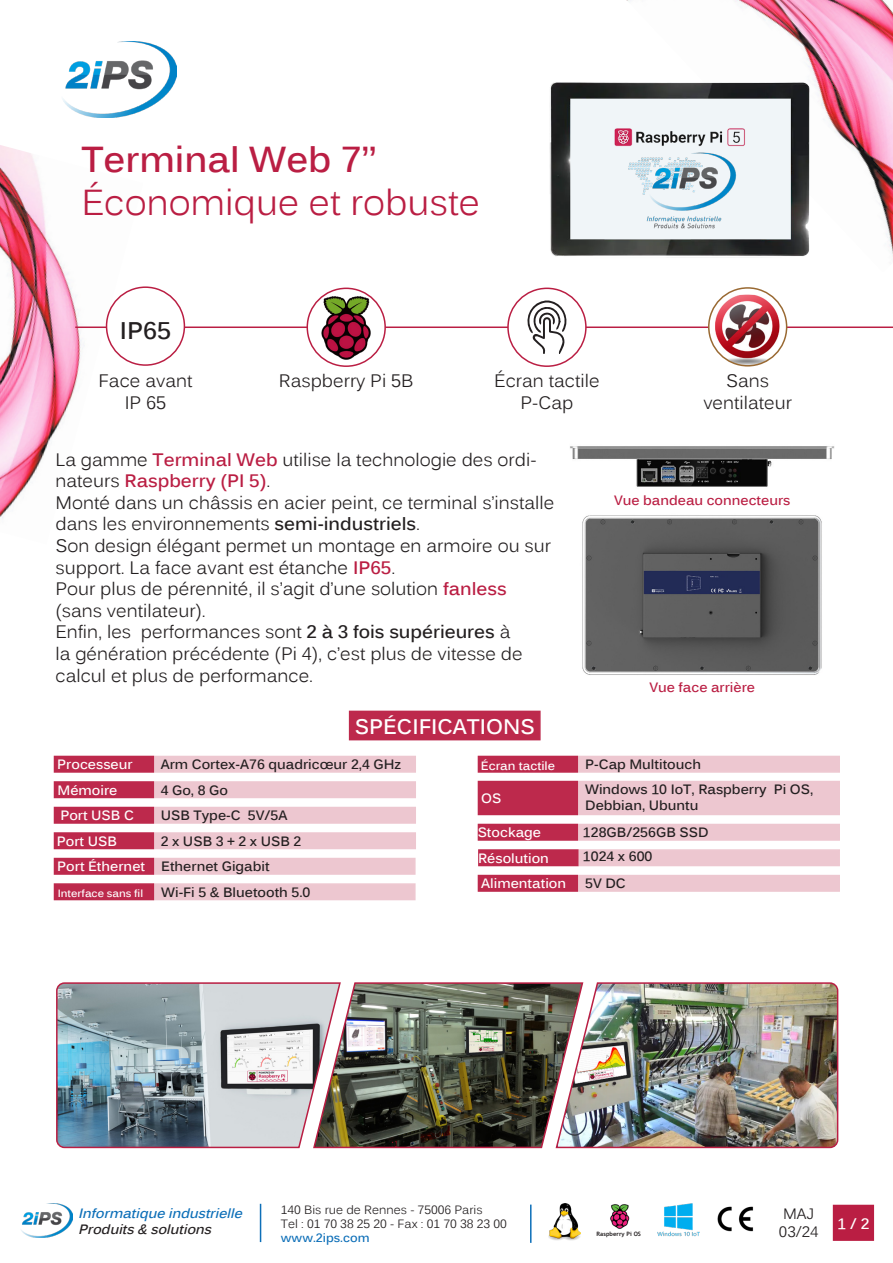
<style>
.page{position:relative;width:893px;height:1263px;background:#fff}
.page>*{position:absolute;margin:0;border:0;box-sizing:border-box;transform-origin:0 0}
.t1{font:36px "Kalinga";color:#ba1e43}
.t2{font:700 36px "Kalinga";color:#ba1e43}
.t3{font:700 24px "Kalinga";color:#231f20}
.t4{font:700 21px "Kalinga";color:#fff}
.t5{font:18px/21.6px "Kalinga";color:#231f20}
.t6{font:15px "Kalinga";color:#231f20}
.t7{font:700 15px "Kalinga";color:#fff}
.t8{font:700 13.5px "Kalinga";color:#231f20}
.t9{font:700 13.5px "Kalinga";color:#fff}
.t10{font:700 13.5px "Kalinga";color:#ba1e43}
.t11{font:italic 700 13.5px "Kalinga";color:#0d6fb8}
.t12{font:italic 700 13.5px "Kalinga";color:#231f20}
.t13{font:12px "Kalinga";color:#231f20}
.t14{font:700 12px "Kalinga";color:#0d6fb8}
.t15{font:700 12px "Kalinga";color:#fff}
.t16{font:700 10.5px "Kalinga";color:#fff}
.t17{font:700 6px "Trebuchet MS";color:#231f20}
.s1{font-weight:700;color:#ba1e43}
.s2{font-weight:700}
</style>
<div class="page">
<img style="left:626px;top:0;width:267px;height:260px">
<img style="left:0;top:145px;width:139px;height:374px">
<hr style="left:75px;top:326px;width:818px;height:2px;background:#ba1e43">
<img style="left:62px;top:41px;width:114px;height:76px">
<div style="left:107px;top:287px;width:77px;height:78px;background:#fff;border-radius:50%"></div>
<div style="left:106px;top:286px;width:79px;height:80px;border:2px solid #ba1e43;border-radius:50%"></div>
<div style="left:508px;top:288px;width:78px;height:78px;background:#fff;border-radius:50%"></div>
<div style="left:507px;top:288px;width:80px;height:79px;border:2px solid #ba1e43;border-radius:50%"></div>
<svg style="left:527px;top:301px;width:40px;height:53px"></svg>
<img style="left:21px;top:1204px;width:51px;height:34px">
<img style="left:548px;top:1204px;width:32px;height:36px">
<img style="left:717px;top:1206px;width:37px;height:26px">
<hr style="left:260px;top:1204px;width:1px;height:38px;background:#0d6fb8">
<hr style="left:530px;top:1204px;width:1px;height:39px;background:#0d6fb8">
<div style="left:833px;top:1205px;width:41px;height:36px;background:#ba1e43"></div>
<img style="left:657px;top:1204px;width:42px;height:32px">
<img style="left:302px;top:290px;width:84px;height:77px">
<div style="left:54px;top:781px;width:100px;height:17px;background:#bd294c;border:2px solid #ba1e43"></div>
<div style="left:54px;top:807px;width:100px;height:17px;background:#bd294c;border:2px solid #ba1e43"></div>
<div style="left:478px;top:781px;width:100px;height:34px;background:#bd294c"></div>
<div style="left:54px;top:832px;width:100px;height:17px;background:#bd294c;border:2px solid #ba1e43"></div>
<div style="left:54px;top:858px;width:100px;height:17px;background:#bd294c;border:2px solid #ba1e43"></div>
<div style="left:54px;top:883px;width:100px;height:17px;background:#bd294c;border:2px solid #ba1e43"></div>
<div style="left:478px;top:875px;width:100px;height:17px;background:#bd294c;border:2px solid #ba1e43"></div>
<div style="left:478px;top:824px;width:100px;height:17px;background:#bd294c;border:2px solid #ba1e43"></div>
<div style="left:478px;top:849px;width:100px;height:17px;background:#bd294c;border:2px solid #ba1e43"></div>
<div style="left:349px;top:711px;width:192px;height:29px;background:#bd294c"></div>
<div style="left:54px;top:756px;width:100px;height:17px;background:#bd294c;border:2px solid #ba1e43"></div>
<div style="left:478px;top:756px;width:100px;height:17px;background:#bd294c;border:2px solid #ba1e43"></div>
<div style="left:154px;top:756px;width:262px;height:17px;background:#edc7d0"></div>
<div style="left:578px;top:756px;width:262px;height:17px;background:#edc7d0"></div>
<div style="left:578px;top:781px;width:262px;height:34px;background:#edc7d0"></div>
<div style="left:154px;top:781px;width:262px;height:17px;background:#edc7d0"></div>
<div style="left:154px;top:807px;width:262px;height:17px;background:#edc7d0"></div>
<div style="left:154px;top:858px;width:262px;height:17px;background:#edc7d0"></div>
<div style="left:578px;top:875px;width:262px;height:17px;background:#edc7d0"></div>
<div style="left:578px;top:824px;width:262px;height:17px;background:#edc7d0"></div>
<div style="left:578px;top:849px;width:262px;height:17px;background:#edc7d0"></div>
<div style="left:154px;top:883px;width:262px;height:17px;background:#edc7d0"></div>
<div style="left:154px;top:832px;width:262px;height:17px;background:#edc7d0"></div>
<img style="left:610px;top:1204px;width:20px;height:25px">
<svg style="left:709px;top:288px;width:78px;height:78px"></svg>
<img style="left:712px;top:295px;width:69px;height:71px">
<div style="left:708px;top:287px;width:79px;height:80px;border:2px solid #996932;border-radius:50%"></div>
<img style="left:549px;top:73px;width:273px;height:186px">
<img style="left:625px;top:151px;width:112px;height:81px">
<img style="left:56px;top:982px;width:256px;height:167px">
<img style="left:312px;top:982px;width:243px;height:167px">
<img style="left:555px;top:982px;width:284px;height:167px">
<img style="left:570px;top:446px;width:265px;height:41px">
<img style="left:582px;top:515px;width:240px;height:160px">
<p class="t2" style="left:81px;top:136px;width:296px">Terminal Web 7’’</p>
<p class="t1" style="left:81px;top:179px;width:400px">Économique et robuste</p>
<p class="t3" style="left:120px;top:314px;width:53px">IP65</p>
<p class="t5" style="left:98px;top:371px;width:96px">Face avant</p>
<p class="t5" style="left:125px;top:392px;width:43px">IP 65</p>
<p class="t5" style="left:279px;top:371px;width:136px">Raspberry Pi 5B</p>
<p class="t5" style="left:494px;top:371px;width:107px">Écran tactile</p>
<p class="t5" style="left:521px;top:392px;width:54px">P-Cap</p>
<p class="t5" style="left:726px;top:371px;width:45px">Sans</p>
<p class="t5" style="left:703px;top:392px;width:90px">ventilateur</p>
<p class="t5" style="left:55px;top:449px;width:482px">La gamme <span class="s1">Terminal Web</span> utilise la technologie des ordi&shy;nateurs <span class="s1">Raspberry (PI 5)</span>.</p>
<p class="t5" style="left:55px;top:492px;width:500px">Monté dans un châssis en acier peint, ce terminal s’installe dans les environnements <span class="s2">semi-industriels</span>.</p>
<p class="t5" style="left:55px;top:535px;width:497px">Son design élégant permet un montage en armoire ou sur support. La face avant est étanche <span class="s1">IP65</span>.</p>
<p class="t5" style="left:55px;top:578px;width:453px">Pour plus de pérennité, il s’agit d’une solution <span class="s1">fanless </span>(sans ventilateur).</p>
<p class="t5" style="left:55px;top:622px;width:469px">Enfin, les performances sont <span class="s2">2 à 3 fois supérieures</span> à la génération précédente (Pi 4), c’est plus de vitesse de calcul et plus de performance.</p>
<p class="t4" style="left:355px;top:713px;width:182px">SPÉCIFICATIONS</p>
<p class="t10" style="left:614px;top:491px;width:178px">Vue bandeau connecteurs</p>
<p class="t10" style="left:649px;top:678px;width:107px">Vue face arrière</p>
<p class="t9" style="left:57px;top:755px;width:77px">Processeur</p>
<p class="t15" style="left:481px;top:757px;width:76px">Écran tactile</p>
<p class="t9" style="left:57px;top:781px;width:61px">Mémoire</p>
<p class="t9" style="left:60px;top:806px;width:75px">Port USB C</p>
<p class="t8" style="left:161px;top:755px;width:242px">Arm Cortex-A76 quadricœur 2,4 GHz</p>
<p class="t8" style="left:585px;top:755px;width:117px">P-Cap Multitouch</p>
<p class="t8" style="left:585px;top:781px;width:230px">Windows 10 IoT, Raspberry Pi OS,</p>
<p class="t8" style="left:585px;top:797px;width:115px">Debbian, Ubuntu</p>
<p class="t8" style="left:161px;top:781px;width:69px">4 Go, 8 Go</p>
<p class="t8" style="left:161px;top:806px;width:128px">USB Type-C 5V/5A</p>
<p class="t8" style="left:161px;top:858px;width:110px">Ethernet Gigabit</p>
<p class="t8" style="left:161px;top:883px;width:151px">Wi-Fi 5 &amp; Bluetooth 5.0</p>
<p class="t9" style="left:481px;top:789px;width:22px">OS</p>
<p class="t9" style="left:478px;top:823px;width:65px">Stockage</p>
<p class="t9" style="left:478px;top:849px;width:72px">Résolution</p>
<p class="t8" style="left:583px;top:823px;width:127px">128GB/256GB SSD</p>
<p class="t8" style="left:583px;top:847px;width:71px">1024 x 600</p>
<p class="t9" style="left:57px;top:832px;width:62px">Port USB</p>
<p class="t9" style="left:57px;top:858px;width:89px">Port Éthernet</p>
<p class="t16" style="left:58px;top:886px;width:87px">Interface sans fil</p>
<p class="t8" style="left:161px;top:832px;width:142px">2 x USB 3 + 2 x USB 2</p>
<p class="t9" style="left:481px;top:875px;width:86px">Alimentation</p>
<p class="t8" style="left:585px;top:875px;width:42px">5V DC</p>
<p class="t11" style="left:78px;top:1205px;width:170px">Informatiqueindustrielle</p>
<p class="t12" style="left:78px;top:1220px;width:139px">Produits&amp; solutions</p>
<p class="t13" style="left:281px;top:1202px;width:203px">140 Bis rue de Rennes - 75006 Paris</p>
<p class="t13" style="left:281px;top:1216px;width:227px">Tel : 01 70 38 25 20 - Fax : 01 70 38 23 00</p>
<p class="t14" style="left:281px;top:1230px;width:90px">www.2ips.com</p>
<p class="t17" style="left:597px;top:1229px;width:46px">Raspberry Pi OS</p>
<p class="t6" style="left:783px;top:1203px;width:33px">MAJ</p>
<p class="t6" style="left:779px;top:1221px;width:41px">03/24</p>
<p class="t7" style="left:837px;top:1213px;width:34px">1 / 2</p>
</div>
